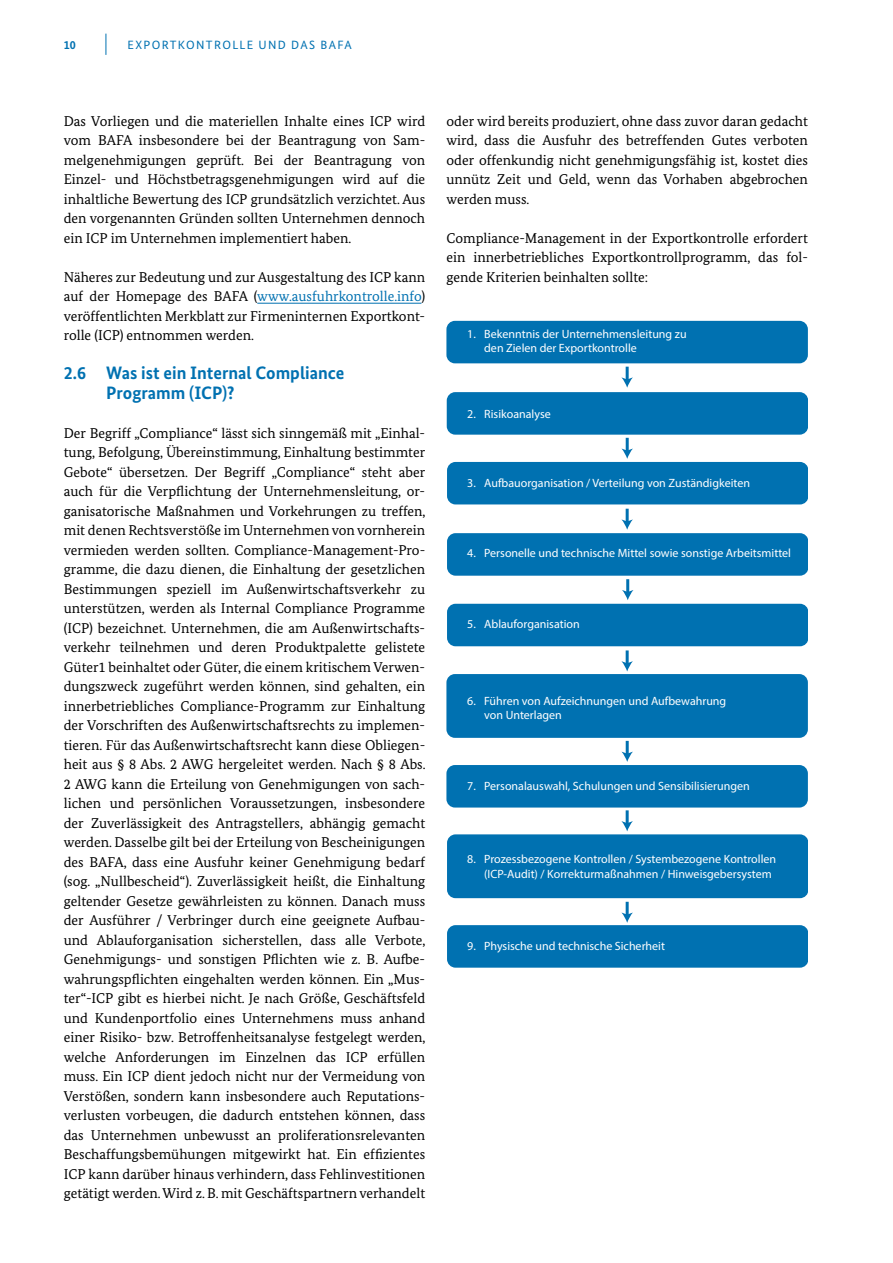
<style>
.page{position:relative;width:893px;height:1263px;background:#fff}
.page>*{position:absolute;margin:0;border:0;box-sizing:border-box;transform-origin:0 0}
.t1{font:700 18px/19.5px "Bundes Sans";color:#0071b1}
.t2{font:14.25px/19.5px "Bundes Serif";color:#000;text-align:justify}
.t3{font:12px/14.4px "Myriad Pro";color:#fff}
.t4{font:12px "Bundes Sans";letter-spacing:.11em;color:#0071b1}
.t5{font:700 12px "Bundes Sans";color:#0071b1}
.s1{color:#0071b1}
</style>
<div class="page">
<svg style="left:106px;top:34px;width:1px;height:21px"></svg>
<hr style="left:257px;top:303px;width:164px;height:1px;background:#0071b1">
<div style="left:446px;top:321px;width:362px;height:42px;background:#0071b1;border-radius:9px"></div>
<div style="left:447px;top:392px;width:361px;height:43px;background:#0071b1;border-radius:9px"></div>
<div style="left:447px;top:462px;width:361px;height:42px;background:#0071b1;border-radius:9px"></div>
<div style="left:447px;top:533px;width:361px;height:43px;background:#0071b1;border-radius:9px"></div>
<div style="left:447px;top:604px;width:361px;height:42px;background:#0071b1;border-radius:9px"></div>
<div style="left:446px;top:674px;width:362px;height:64px;background:#0071b1;border-radius:9px"></div>
<div style="left:446px;top:765px;width:362px;height:42px;background:#0071b1;border-radius:9px"></div>
<div style="left:447px;top:834px;width:361px;height:64px;background:#0071b1;border-radius:9px"></div>
<div style="left:447px;top:925px;width:361px;height:43px;background:#0071b1;border-radius:9px"></div>
<svg style="left:621px;top:367px;width:12px;height:21px"></svg>
<hr style="left:626px;top:438px;width:3px;height:14px;background:#0071b1">
<svg style="left:621px;top:448px;width:12px;height:11px"></svg>
<svg style="left:621px;top:509px;width:12px;height:21px"></svg>
<hr style="left:626px;top:579px;width:3px;height:14px;background:#0071b1">
<svg style="left:622px;top:590px;width:11px;height:10px"></svg>
<hr style="left:626px;top:650px;width:3px;height:14px;background:#0071b1">
<svg style="left:621px;top:661px;width:12px;height:10px"></svg>
<hr style="left:626px;top:741px;width:3px;height:14px;background:#0071b1">
<svg style="left:622px;top:752px;width:11px;height:10px"></svg>
<hr style="left:626px;top:810px;width:3px;height:14px;background:#0071b1">
<svg style="left:621px;top:821px;width:12px;height:10px"></svg>
<svg style="left:621px;top:902px;width:12px;height:21px"></svg>
<p class="t5" style="left:64px;top:37px;width:13px">10</p>
<p class="t4" style="left:128px;top:37px;width:226px">EXPORTKONTROLLE UND DAS BAFA</p>
<p class="t2" style="left:64px;top:111px;width:363px">Das Vorliegen und die materiellen Inhalte eines ICP wird vom BAFA insbesondere bei der Beantragung von Sam&shy;melgenehmigungen geprüft. Bei der Beantragung von Einzel- und Höchstbetragsgenehmigungen wird auf die inhaltliche Bewertung des ICP grundsätzlich verzichtet. Aus den vorgenannten Gründen sollten Unternehmen dennoch ein ICP im Unternehmen implementiert haben.</p>
<p class="t2" style="left:64px;top:267px;width:363px">Näheres zur Bedeutung und zur Ausgestaltung des ICP kann auf der Homepage des BAFA (<span class="s1">www.ausfuhrkontrolle.info</span>) veröffentlichten Merkblatt zur Firmeninternen Exportkont&shy;rolle (ICP) entnommen werden.</p>
<p class="t1" style="left:106px;top:363px;width:240px;text-indent:-43px">2.6 Was ist ein Internal Compliance<br>Programm (ICP)?</p>
<p class="t2" style="left:64px;top:423px;width:363px">Der Begriff „Compliance“ lässt sich sinngemäß mit „Einhal&shy;tung, Befolgung, Übereinstimmung, Einhaltung bestimmter Gebote“ übersetzen. Der Begriff „Compliance“ steht aber auch für die Verpflichtung der Unternehmensleitung, or&shy;ganisatorische Maßnahmen und Vorkehrungen zu treffen, mit denen Rechtsverstöße im Unternehmen von vornherein vermieden werden sollten. Compliance-Management-Pro&shy;gramme, die dazu dienen, die Einhaltung der gesetzlichen Bestimmungen speziell im Außenwirtschaftsverkehr zu unterstützen, werden als Internal Compliance Programme (ICP) bezeichnet. Unternehmen, die am Außenwirtschafts&shy;verkehr teilnehmen und deren Produktpalette gelistete Güter1 beinhaltet oder Güter, die einem kritischem Verwen&shy;dungszweck zugeführt werden können, sind gehalten, ein innerbetriebliches Compliance-Programm zur Einhaltung der Vorschriften des Außenwirtschaftsrechts zu implemen&shy;tieren. Für das Außenwirtschaftsrecht kann diese Obliegen&shy;heit aus § 8 Abs. 2 AWG hergeleitet werden. Nach § 8 Abs.<br>2 AWG kann die Erteilung von Genehmigungen von sach&shy;lichen und persönlichen Voraussetzungen, insbesondere der Zuverlässigkeit des Antragstellers, abhängig gemacht werden. Dasselbe gilt bei der Erteilung von Bescheinigungen des BAFA, dass eine Ausfuhr keiner Genehmigung bedarf (sog. „Nullbescheid“). Zuverlässigkeit heißt, die Einhaltung geltender Gesetze gewährleisten zu können. Danach muss der Ausführer / Verbringer durch eine geeignete Aufbau&shy;und Ablauforganisation sicherstellen, dass alle Verbote, Genehmigungs- und sonstigen Pflichten wie z. B. Aufbe&shy;wahrungspflichten eingehalten werden können. Ein „Mus&shy;ter“-ICP gibt es hierbei nicht. Je nach Größe, Geschäftsfeld und Kundenportfolio eines Unternehmens muss anhand einer Risiko- bzw. Betroffenheitsanalyse festgelegt werden, welche Anforderungen im Einzelnen das ICP erfüllen muss. Ein ICP dient jedoch nicht nur der Vermeidung von Verstößen, sondern kann insbesondere auch Reputations&shy;verlusten vorbeugen, die dadurch entstehen können, dass das Unternehmen unbewusst an proliferationsrelevanten Beschaffungsbemühungen mitgewirkt hat. Ein effizientes ICP kann darüber hinaus verhindern, dass Fehlinvestitionen getätigt werden. Wird z. B. mit Geschäftspartnern verhandelt</p>
<p class="t2" style="left:446px;top:111px;width:363px">oder wird bereits produziert, ohne dass zuvor daran gedacht wird, dass die Ausfuhr des betreffenden Gutes verboten oder offenkundig nicht genehmigungsfähig ist, kostet dies unnütz Zeit und Geld, wenn das Vorhaben abgebrochen werden muss.</p>
<p class="t2" style="left:446px;top:228px;width:363px">Compliance-Management in der Exportkontrolle erfordert ein innerbetriebliches Exportkontrollprogramm, das fol&shy;gende Kriterien beinhalten sollte:</p>
<p class="t3" style="left:484px;top:326px;width:204px;text-indent:-17px">1. Bekenntnis der Unternehmensleitung zu den Zielen der Exportkontrolle</p>
<p class="t3" style="left:467px;top:406px;width:85px">2. Risikoanalyse</p>
<p class="t3" style="left:467px;top:475px;width:284px">3. Aufbauorganisation / Verteilung von Zuständigkeiten</p>
<p class="t3" style="left:467px;top:546px;width:325px">4. Personelle und technische Mittel sowie sonstige Arbeitsmittel</p>
<p class="t3" style="left:467px;top:617px;width:114px">5. Ablauforganisation</p>
<p class="t3" style="left:484px;top:694px;width:244px;text-indent:-17px">6. Führen von Aufzeichnungen und Aufbewahrung von Unterlagen</p>
<p class="t3" style="left:467px;top:778px;width:284px">7. Personalauswahl, Schulungen und Sensibilisierungen</p>
<p class="t3" style="left:484px;top:852px;width:293px;text-indent:-17px">8. Prozessbezogene Kontrollen / Systembezogene Kontrollen (ICP-Audit) / Korrekturmaßnahmen / Hinweisgebersystem</p>
<p class="t3" style="left:467px;top:939px;width:199px">9. Physische und technische Sicherheit</p>
</div>
